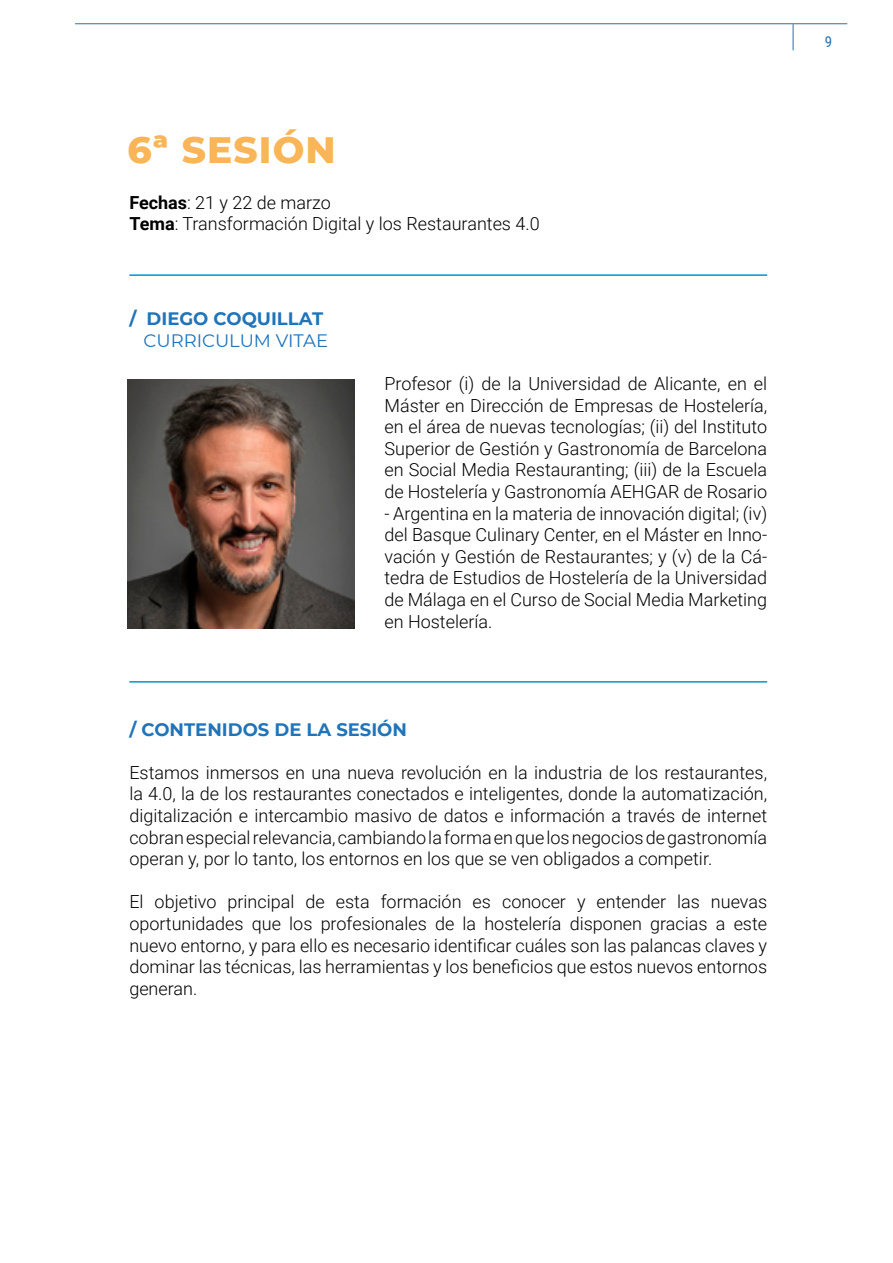
<style>
.page{position:relative;width:893px;height:1263px;background:#fff}
.page>*{position:absolute;margin:0;border:0;box-sizing:border-box;transform-origin:0 0}
.t1{font:800 37.5px "Montserrat";letter-spacing:.03em;color:#f9b557}
.t2{font:300 18px/21.6px "Roboto";color:#000;text-align:justify}
.t3{font:700 18px "Montserrat";color:#1f74ba}
.t4{font:18px "Montserrat";color:#1f74ba}
.t5{font:15px "Roboto Condensed";color:#1f74ba}
.s1{font-weight:700}
</style>
<div class="page">
<hr style="left:75px;top:23px;width:772px;height:1px;background:#1f74ba">
<svg style="left:793px;top:24px;width:1px;height:26px"></svg>
<hr style="left:129px;top:681px;width:638px;height:2px;background:#0094d5">
<hr style="left:129px;top:274px;width:638px;height:2px;background:#0094d5">
<img style="left:128px;top:379px;width:226px;height:249px">
<h1 class="t1" style="left:128px;top:123px;width:210px">6ª SESIÓN</h1>
<p class="t2" style="left:129px;top:191px;width:412px"><span class="s1">Fechas</span>: 21 y 22 de marzo<br><span class="s1">Tema</span>: Transformación Digital y los Restaurantes 4.0</p>
<p class="t3" style="left:129px;top:306px;width:195px">/ DIEGO COQUILLAT</p>
<p class="t4" style="left:143px;top:328px;width:186px">CURRICULUM VITAE</p>
<p class="t2" style="left:384px;top:372px;width:384px">Profesor (i) de la Universidad de Alicante, en el Máster en Dirección de Empresas de Hostelería, en el área de nuevas tecnologías; (ii) del Instituto Superior de Gestión y Gastronomía de Barcelona en Social Media Restauranting; (iii) de la Escuela de Hostelería y Gastronomía AEHGAR de Rosario</p>
<p class="t2" style="left:384px;top:502px;width:384px">- Argentina en la materia de innovación digital; (iv) del Basque Culinary Center, en el Máster en Inno&shy;vación y Gestión de Restaurantes; y (v) de la Cá&shy;tedra de Estudios de Hostelería de la Universidad de Málaga en el Curso de Social Media Marketing en Hostelería.</p>
<p class="t3" style="left:129px;top:716px;width:279px">/ CONTENIDOS DE LA SESIÓN</p>
<p class="t2" style="left:129px;top:761px;width:639px">Estamos inmersos en una nueva revolución en la industria de los restaurantes, la 4.0, la de los restaurantes conectados e inteligentes, donde la automatización, digitalización e intercambio masivo de datos e información a través de internet cobran especial relevancia, cambiando la forma en que los negocios de gastronomía operan y, por lo tanto, los entornos en los que se ven obligados a competir.</p>
<p class="t2" style="left:129px;top:890px;width:639px">El objetivo principal de esta formación es conocer y entender las nuevas oportunidades que los profesionales de la hostelería disponen gracias a este nuevo entorno, y para ello es necesario identificar cuáles son las palancas claves y dominar las técnicas, las herramientas y los beneficios que estos nuevos entornos generan.</p>
<p class="t5" style="left:825px;top:31px;width:9px">9</p>
</div>
